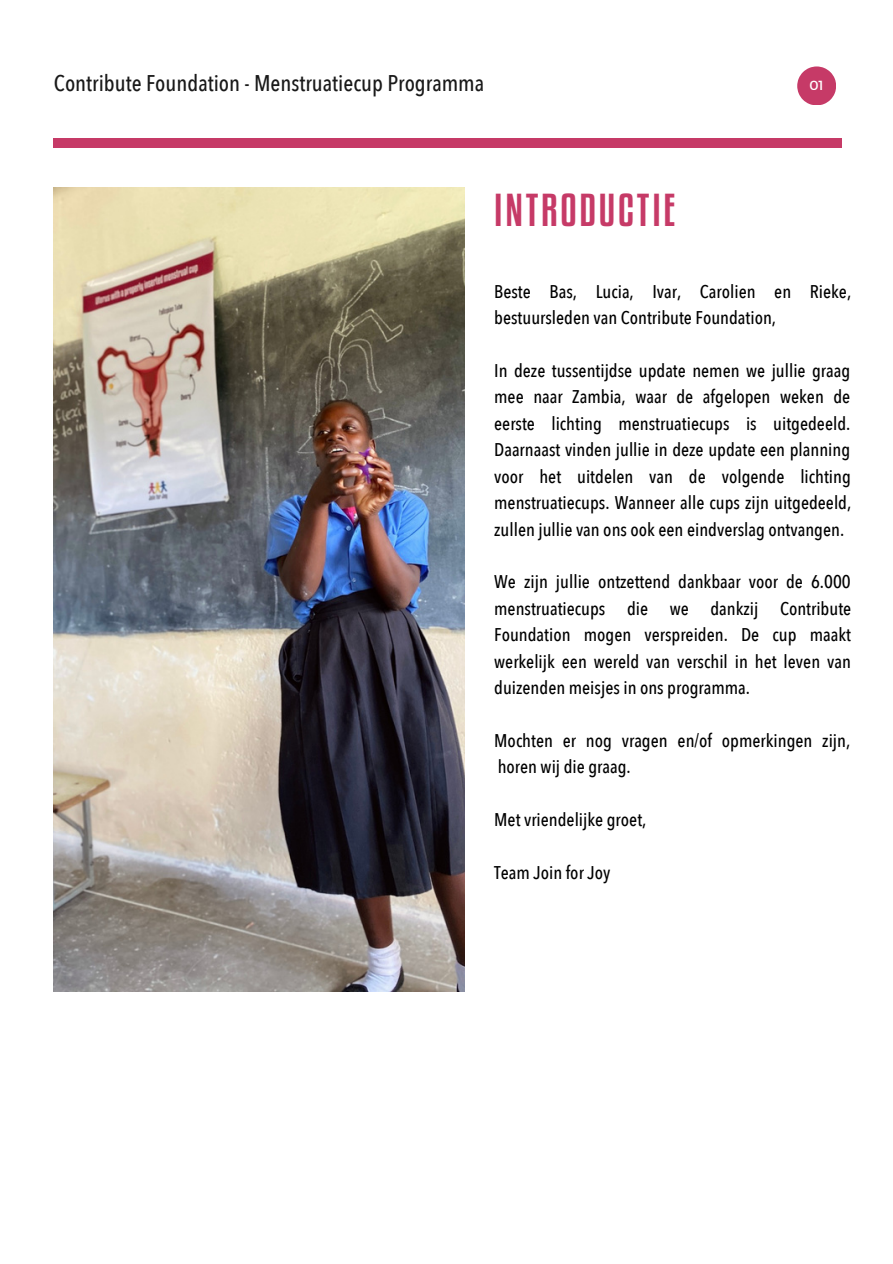
<style>
.page{position:relative;width:893px;height:1264px;background:#fff}
.page>*{position:absolute;margin:0;border:0;box-sizing:border-box;transform-origin:0 0}
.t1{font:40.5px "Kenyan Coffee Rg";letter-spacing:.07em;color:#c63a67}
.t2{font:500 22.65px "Avenir Next Condensed";color:#191919}
.t3{font:500 18.45px/26.4px "Avenir Next Condensed";color:#000}
.t4{font:13.2px "Montserrat";color:#fff}
</style>
<div class="page">
<div style="left:54px;top:139px;width:788px;height:9px;background:#c63a67"></div>
<svg style="left:797px;top:66px;width:39px;height:39px"></svg>
<img style="left:54px;top:188px;width:410px;height:803px">
<p class="t2" style="left:54px;top:68px;width:431px">Contribute Foundation - Menstruatiecup Programma</p>
<p class="t4" style="left:809px;top:77px;width:16px">01</p>
<h1 class="t1" style="left:494px;top:186px;width:183px">INTRODUCTIE</h1>
<p class="t3" style="left:494px;top:278px;width:358px">Beste Bas, Lucia, Ivar, Carolien en Rieke, bestuursleden van Contribute Foundation,</p>
<p class="t3" style="left:494px;top:358px;width:358px;text-align:justify">In deze tussentijdse update nemen we jullie graag mee naar Zambia, waar de afgelopen weken de eerste lichting menstruatiecups is uitgedeeld.<br>Daarnaast vinden jullie in deze update een planning voor het uitdelen van de volgende lichting menstruatiecups. Wanneer alle cups zijn uitgedeeld, zullen jullie van ons ook een eindverslag ontvangen.</p>
<p class="t3" style="left:494px;top:569px;width:358px;text-align:justify">We zijn jullie ontzettend dankbaar voor de 6.000 menstruatiecups die we dankzij Contribute Foundation mogen verspreiden. De cup maakt werkelijk een wereld van verschil in het leven van duizenden meisjes in ons programma.</p>
<p class="t3" style="left:494px;top:728px;width:357px">Mochten er nog vragen en/of opmerkingen zijn, horen wij die graag.</p>
<p class="t3" style="left:494px;top:807px;width:154px">Met vriendelijke groet,</p>
<p class="t3" style="left:494px;top:860px;width:118px">Team Join for Joy</p>
</div>
